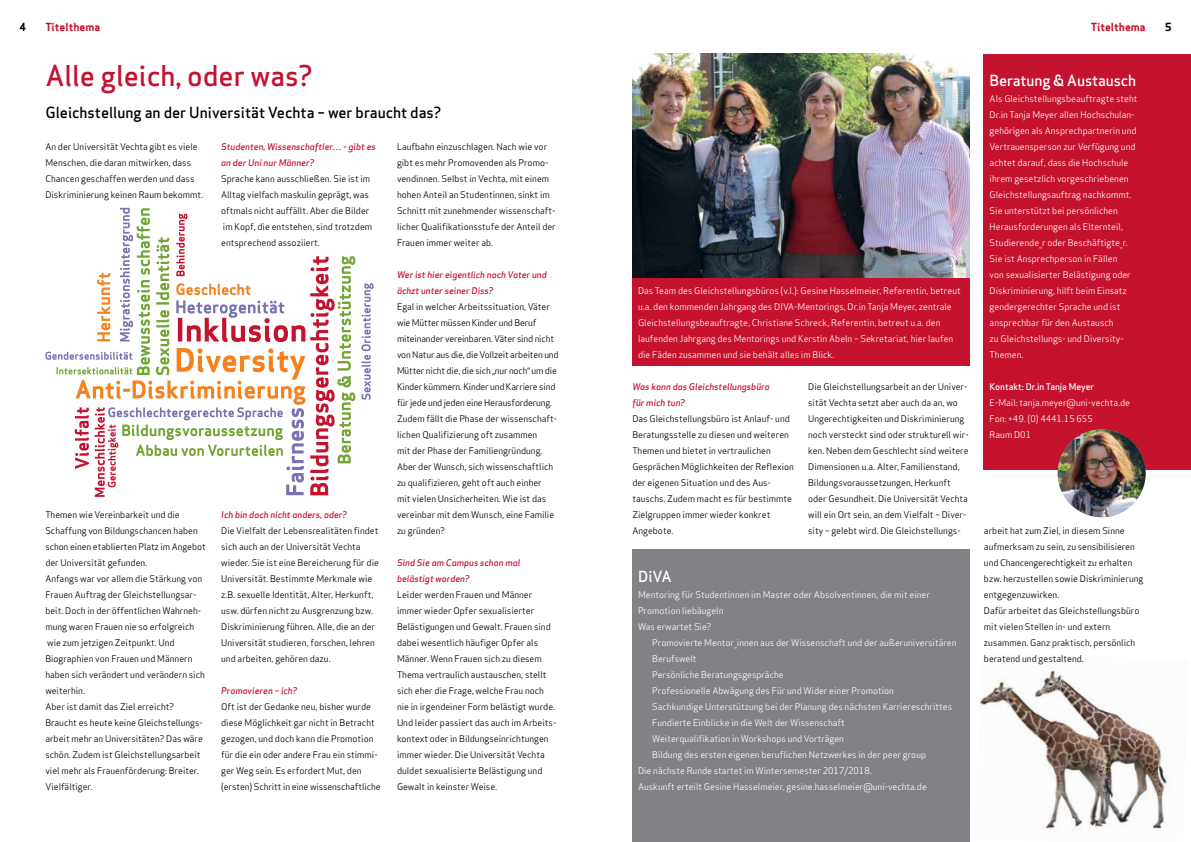
<style>
.page{position:relative;width:1191px;height:842px;background:#fff}
.page>*{position:absolute;margin:0;border:0;box-sizing:border-box;transform-origin:0 0}
.t1{font:500 28px "Apex Sans";color:#c4122f}
.t2{font:500 15px "Apex Sans";color:#000}
.t3{font:500 15px "Apex Sans";letter-spacing:-.01em;color:#fff}
.t4{font:700 11px "Apex Sans";color:#c4122f}
.t5{font:700 11px "Apex Sans";color:#000}
.t6{font:9px/16px "Apex Sans";color:#000}
.t7{font:9px/16px "Apex Sans";color:#fff}
.t8{font:italic 500 9px/16px "Apex Sans";color:#c4122f}
.t9{font:500 9px "Apex Sans";color:#fff}
</style>
<div class="page">
<img style="left:979px;top:669px;width:191px;height:161px">
<div style="left:984px;top:54px;width:207px;height:416px;background:#c4122f"></div>
<div style="left:632px;top:550px;width:337px;height:292px;background:#808285"></div>
<img style="left:632px;top:54px;width:337px;height:224px">
<div style="left:632px;top:278px;width:337px;height:88px;background:#c4122f"></div>
<img style="left:1057px;top:429px;width:88px;height:88px;border-radius:44px">
<svg style="left:361px;top:283px;width:12px;height:117px"></svg>
<svg style="left:45px;top:208px;width:310px;height:289px"></svg>
<p class="t5" style="left:19px;top:20px;width:8px">4</p>
<p class="t4" style="left:45px;top:20px;width:56px">Titelthema</p>
<p class="t4" style="left:1090px;top:20px;width:56px">Titelthema</p>
<p class="t5" style="left:1165px;top:20px;width:8px">5</p>
<h1 class="t1" style="left:45px;top:51px;width:269px">Alle gleich, oder was?</h1>
<h2 class="t2" style="left:45px;top:99px;width:397px">Gleichstellung an der Universität Vechta – wer braucht das?</h2>
<p class="t6" style="left:45px;top:138px;width:159px">An der Universität Vechta gibt es viele Menschen, die daran mitwirken, dass Chancen geschaffen werden und dass Diskriminierung keinen Raum bekommt.</p>
<p class="t8" style="left:221px;top:137px;width:156px">Studenten, Wissenschaftler… - gibt es an der Uni nur Männer?</p>
<p class="t6" style="left:221px;top:170px;width:152px">Sprache kann ausschließen. Sie ist im Alltag vielfach maskulin geprägt, was oftmals nicht auffällt. Aber die Bilder im Kopf, die entstehen, sind trotzdem entsprechend assoziiert.</p>
<p class="t6" style="left:397px;top:138px;width:160px">Laufbahn einzuschlagen. Nach wie vor gibt es mehr Promovenden als Promo&shy;vendinnen. Selbst in Vechta, mit einem hohen Anteil an Studentinnen, sinkt im Schnitt mit zunehmender wissenschaft&shy;licher Qualifikationsstufe der Anteil der Frauen immer weiter ab.</p>
<p class="t8" style="left:397px;top:266px;width:151px">Wer ist hier eigentlich noch Vater und ächzt unter seiner Diss?</p>
<p class="t6" style="left:397px;top:298px;width:163px">Egal in welcher Arbeitssituation, Väter wie Mütter müssen Kinder und Beruf miteinander vereinbaren. Väter sind nicht von Natur aus die, die Vollzeit arbeiten und Mütter nicht die, die sich „nur noch“ um die Kinder kümmern. Kinder und Karriere sind für jede und jeden eine Herausforderung.<br>Zudem fällt die Phase der wissenschaft&shy;lichen Qualifizierung oft zusammen<br>mit der Phase der Familiengründung.<br>Aber der Wunsch, sich wissenschaftlich zu qualifizieren, geht oft auch einher<br>mit vielen Unsicherheiten. Wie ist das vereinbar mit dem Wunsch, eine Familie zu gründen?</p>
<p class="t8" style="left:397px;top:554px;width:125px">Sind Sie am Campus schon mal belästigt worden?</p>
<p class="t6" style="left:397px;top:586px;width:161px">Leider werden Frauen und Männer immer wieder Opfer sexualisierter Belästigungen und Gewalt. Frauen sind dabei wesentlich häufiger Opfer als Männer. Wenn Frauen sich zu diesem Thema vertraulich austauschen, stellt sich eher die Frage, welche Frau noch nie in irgendeiner Form belästigt wurde.<br>Und leider passiert das auch im Arbeits&shy;kontext oder in Bildungseinrichtungen immer wieder. Die Universität Vechta duldet sexualisierte Belästigung und Gewalt in keinster Weise.</p>
<p class="t8" style="left:221px;top:505px;width:127px">Ich bin doch nicht anders, oder?</p>
<p class="t6" style="left:221px;top:522px;width:159px">Die Vielfalt der Lebensrealitäten findet sich auch an der Universität Vechta wieder. Sie ist eine Bereicherung für die Universität. Bestimmte Merkmale wie z.B. sexuelle Identität, Alter, Herkunft, usw. dürfen nicht zu Ausgrenzung bzw.<br>Diskriminierung führen. Alle, die an der Universität studieren, forschen, lehren und arbeiten, gehören dazu.</p>
<p class="t8" style="left:221px;top:681px;width:78px">Promovieren – ich?</p>
<p class="t6" style="left:221px;top:698px;width:161px">Oft ist der Gedanke neu, bisher wurde diese Möglichkeit gar nicht in Betracht gezogen, und doch kann die Promotion für die ein oder andere Frau ein stimmi&shy;ger Weg sein. Es erfordert Mut, den (ersten) Schritt in eine wissenschaftliche</p>
<p class="t6" style="left:45px;top:506px;width:162px">Themen wie Vereinbarkeit und die Schaffung von Bildungschancen haben schon einen etablierten Platz im Angebot der Universität gefunden.<br>Anfangs war vor allem die Stärkung von Frauen Auftrag der Gleichstellungsar&shy;beit. Doch in der öffentlichen Wahrneh&shy;mung waren Frauen nie so erfolgreich wie zum jetzigen Zeitpunkt. Und Biographien von Frauen und Männern haben sich verändert und verändern sich weiterhin.<br>Aber ist damit das Ziel erreicht?<br>Braucht es heute keine Gleichstellungs&shy;arbeit mehr an Universitäten? Das wäre schön. Zudem ist Gleichstellungsarbeit viel mehr als Frauenförderung: Breiter.<br>Vielfältiger.</p>
<p class="t7" style="left:638px;top:282px;width:324px">Das Team des Gleichstellungsbüros (v.l.): Gesine Hasselmeier, Referentin, betreut u.a. den kommenden Jahrgang des DIVA-Mentorings, Dr.in Tanja Meyer, zentrale Gleichstellungsbeauftragte, Christiane Schreck, Referentin, betreut u.a. den laufenden Jahrgang des Mentorings und Kerstin Abeln – Sekretariat, hier laufen die Fäden zusammen und sie behält alles im Blick.</p>
<p class="t8" style="left:632px;top:377px;width:139px">Was kann das Gleichstellungsbüro für mich tun?</p>
<p class="t6" style="left:632px;top:410px;width:163px">Das Gleichstellungsbüro ist Anlauf- und Beratungsstelle zu diesen und weiteren Themen und bietet in vertraulichen Gesprächen Möglichkeiten der Reflexion der eigenen Situation und des Aus&shy;tauschs. Zudem macht es für bestimmte Zielgruppen immer wieder konkret Angebote.</p>
<h2 class="t3" style="left:638px;top:563px;width:35px">DiVA</h2>
<p class="t6" style="left:808px;top:378px;width:162px">Die Gleichstellungsarbeit an der Univer&shy;sität Vechta setzt aber auch da an, wo Ungerechtigkeiten und Diskriminierung noch versteckt sind oder strukturell wir&shy;ken. Neben dem Geschlecht sind weitere Dimensionen u.a. Alter, Familienstand, Bildungsvoraussetzungen, Herkunft oder Gesundheit. Die Universität Vechta will ein Ort sein, an dem Vielfalt – Diver&shy;sity – gelebt wird. Die Gleichstellungs-</p>
<p class="t7" style="left:638px;top:586px;width:293px">Mentoring für Studentinnen im Master oder Absolventinnen, die mit einer<br>Promotion liebäugeln<br>Was erwartet Sie?</p>
<p class="t7" style="left:652px;top:634px;width:306px">Promovierte Mentor_innen aus der Wissenschaft und der außeruniversitären</p>
<p class="t7" style="left:652px;top:650px;width:46px">Berufswelt</p>
<p class="t7" style="left:652px;top:666px;width:133px">Persönliche Beratungsgespräche</p>
<p class="t7" style="left:652px;top:682px;width:243px">Professionelle Abwägung des Für und Wider einer Promotion</p>
<p class="t7" style="left:652px;top:698px;width:301px">Sachkundige Unterstützung bei der Planung des nächsten Karriereschrittes</p>
<p class="t7" style="left:652px;top:714px;width:194px">Fundierte Einblicke in die Welt der Wissenschaft</p>
<p class="t7" style="left:652px;top:730px;width:193px">Weiterqualifikation in Workshops und Vorträgen</p>
<p class="t7" style="left:652px;top:746px;width:275px">Bildung des ersten eigenen beruflichen Netzwerkes in der peer group</p>
<p class="t7" style="left:638px;top:762px;width:235px">Die nächste Runde startet im Wintersemester 2017/2018.</p>
<p class="t7" style="left:638px;top:778px;width:290px">Auskunft erteilt Gesine Hasselmeier, gesine.hasselmeier@uni-vechta.de</p>
<h2 class="t3" style="left:989px;top:67px;width:148px">Beratung &amp; Austausch</h2>
<p class="t7" style="left:989px;top:90px;width:149px">Als Gleichstellungsbeauftragte steht Dr.in Tanja Meyer allen Hochschulan&shy;gehörigen als Ansprechpartnerin und Vertrauensperson zur Verfügung und achtet darauf, dass die Hochschule ihrem gesetzlich vorgeschriebenen Gleichstellungsauftrag nachkommt.<br>Sie unterstützt bei persönlichen Herausforderungen als Elternteil, Studierende_r oder Beschäftigte_r.<br>Sie ist Ansprechperson in Fällen<br>von sexualisierter Belästigung oder Diskriminierung, hilft beim Einsatz gendergerechter Sprache und ist ansprechbar für den Austausch<br>zu Gleichstellungs- und Diversity-Themen.</p>
<p class="t9" style="left:989px;top:379px;width:106px">Kontakt: Dr.in Tanja Meyer</p>
<p class="t7" style="left:989px;top:394px;width:142px">E-Mail: tanja.meyer@uni-vechta.de<br>Fon: +49. (0) 4441.15 655<br>Raum D01</p>
<p class="t6" style="left:984px;top:522px;width:161px">arbeit hat zum Ziel, in diesem Sinne aufmerksam zu sein, zu sensibilisieren und Chancengerechtigkeit zu erhalten bzw. herzustellen sowie Diskriminierung entgegenzuwirken.<br>Dafür arbeitet das Gleichstellungsbüro mit vielen Stellen in- und extern zusammen. Ganz praktisch, persönlich beratend und gestaltend.</p>
</div>
